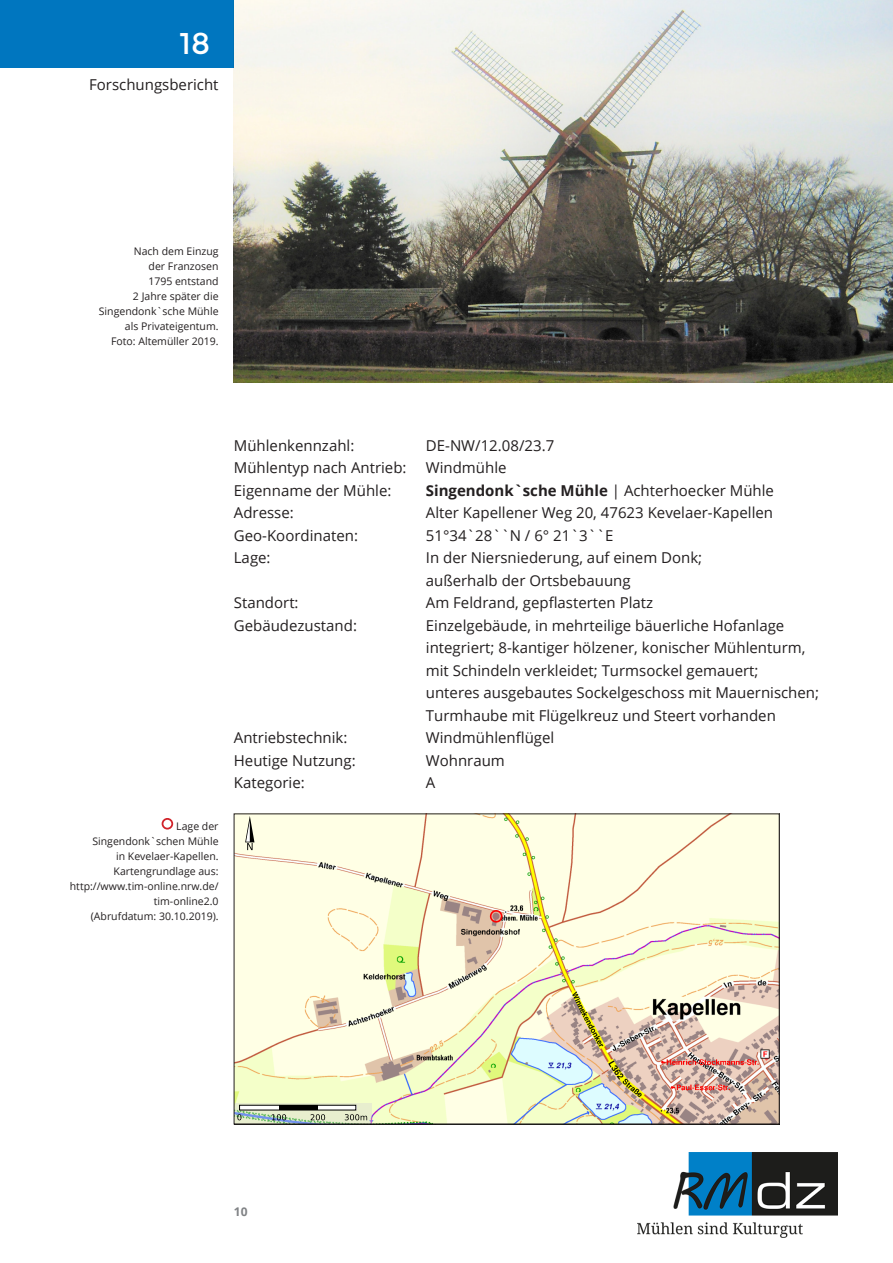
<style>
.page{position:relative;width:893px;height:1263px;background:#fff}
.page>*{position:absolute;margin:0;border:0;box-sizing:border-box;transform-origin:0 0}
.t1{font:30px "Montserrat";color:#fff}
.t2{font:15px/22.5px "Open Sans";color:#231f20}
.t3{font:700 15px "Open Sans";color:#231f20}
.t4{font:700 12px "Open Sans";color:#808285}
.t5{font:10.95px "Helvetica";color:#333}
.t6{font:10.5px/15px "Open Sans";color:#231f20;text-align:right}
.s1{font-weight:400}
</style>
<div class="page">
<img style="left:638px;top:1152px;width:200px;height:86px">
<img style="left:234px;top:0;width:659px;height:383px">
<svg style="left:236px;top:816px;width:541px;height:306px;background:#efebce"></svg>
<div style="left:162px;top:818px;width:11px;height:11px;border:2px solid #d1232a;border-radius:50%"></div>
<div style="left:0;top:0;width:234px;height:68px;background:#0076bf"></div>
<p class="t1" style="left:180px;top:26px;width:32px">18</p>
<p class="t2" style="left:89px;top:73px;width:131px">Forschungsbericht</p>
<p class="t6" style="left:134px;top:243px;width:86px">Nach dem Einzug</p>
<p class="t6" style="left:149px;top:258px;width:71px">der Franzosen</p>
<p class="t6" style="left:148px;top:273px;width:72px">1795 entstand</p>
<p class="t6" style="left:133px;top:288px;width:87px">2 Jahre später die</p>
<p class="t6" style="left:99px;top:303px;width:121px">Singendonk`sche Mühle</p>
<p class="t6" style="left:125px;top:318px;width:95px">als Privateigentum.</p>
<p class="t6" style="left:111px;top:333px;width:109px">Foto: Altemüller 2019.</p>
<p class="t6" style="left:176px;top:818px;width:44px">Lage der</p>
<p class="t6" style="left:92px;top:833px;width:128px">Singendonk`schen Mühle</p>
<p class="t6" style="left:116px;top:848px;width:104px">in Kevelaer-Kapellen.</p>
<p class="t6" style="left:114px;top:863px;width:106px">Kartengrundlage aus:</p>
<p class="t6" style="left:70px;top:878px;width:150px">http://www.tim-online.nrw.de/ tim-online2.0</p>
<p class="t6" style="left:91px;top:908px;width:129px">(Abrufdatum: 30.10.2019).</p>
<p class="t2" style="left:234px;top:434px;width:122px">Mühlenkennzahl:</p>
<p class="t2" style="left:426px;top:434px;width:130px">DE-NW/12.08/23.7</p>
<p class="t2" style="left:234px;top:456px;width:174px">Mühlentyp nach Antrieb:</p>
<p class="t2" style="left:426px;top:456px;width:82px">Windmühle</p>
<p class="t2" style="left:234px;top:479px;width:159px">Eigenname der Mühle:</p>
<p class="t3" style="left:426px;top:480px;width:350px">Singendonk`sche Mühle <span class="s1">| Achterhoecker Mühle</span></p>
<p class="t2" style="left:234px;top:501px;width:61px">Adresse:</p>
<p class="t2" style="left:426px;top:501px;width:349px">Alter Kapellener Weg 20, 47623 Kevelaer-Kapellen</p>
<p class="t2" style="left:234px;top:524px;width:126px">Geo-Koordinaten:</p>
<p class="t2" style="left:426px;top:524px;width:189px">51°34`28``N / 6° 21`3``E</p>
<p class="t2" style="left:234px;top:546px;width:38px">Lage:</p>
<p class="t2" style="left:426px;top:546px;width:278px">In der Niersniederung, auf einem Donk;</p>
<p class="t2" style="left:426px;top:569px;width:206px">außerhalb der Ortsbebauung</p>
<p class="t2" style="left:234px;top:591px;width:66px">Standort:</p>
<p class="t2" style="left:426px;top:591px;width:229px">Am Feldrand, gepflasterten Platz</p>
<p class="t2" style="left:234px;top:614px;width:125px">Gebäudezustand:</p>
<p class="t2" style="left:426px;top:614px;width:360px">Einzelgebäude, in mehrteilige bäuerliche Hofanlage</p>
<p class="t2" style="left:426px;top:636px;width:381px">integriert; 8-kantiger hölzener, konischer Mühlenturm,</p>
<p class="t2" style="left:426px;top:659px;width:334px">mit Schindeln verkleidet; Turmsockel gemauert;</p>
<p class="t2" style="left:426px;top:681px;width:395px">unteres ausgebautes Sockelgeschoss mit Mauernischen;<br>Turmhaube mit Flügelkreuz und Steert vorhanden</p>
<p class="t2" style="left:234px;top:726px;width:115px">Antriebstechnik:</p>
<p class="t2" style="left:426px;top:726px;width:130px">Windmühlenflügel</p>
<p class="t2" style="left:234px;top:749px;width:123px">Heutige Nutzung:</p>
<p class="t2" style="left:426px;top:749px;width:80px">Wohnraum</p>
<p class="t2" style="left:234px;top:771px;width:72px">Kategorie:</p>
<p class="t2" style="left:426px;top:771px;width:11px">A</p>
<p class="t5" style="left:242px;top:751px;width:71px">TIM-online 2.0</p>
<p class="t4" style="left:234px;top:1203px;width:15px">10</p>
</div>
